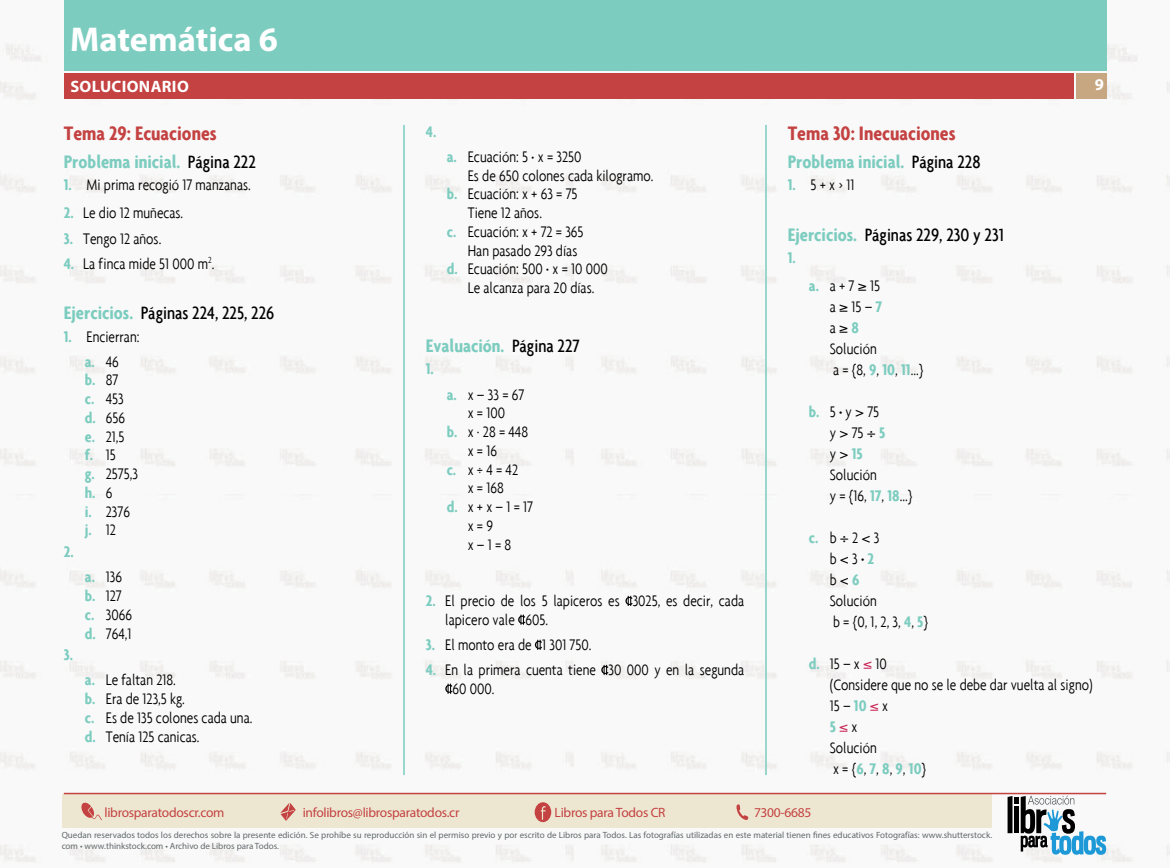
<style>
.page{position:relative;width:1170px;height:868px;background:#fff}
.page>*{position:absolute;margin:0;border:0;box-sizing:border-box;transform-origin:0 0}
.t1{font:700 34.5px "Myriad Pro";color:#fff}
.t2{font:700 condensed 21px "Agenda";color:#c44242}
.t3{font:700 condensed 19.5px "Agenda";color:#7cccbf}
.t4{font:500 condensed 19.2px "Agenda";color:#000}
.t5{font:300 condensed 16.5px/21px "Agenda";color:#000}
.t6{font:700 16.5px "Myriad Pro";letter-spacing:.02em;color:#fff}
.t7{font:700 condensed 16.5px "Agenda";color:#7cccbf}
.t8{font:13.5px "Myriad Pro";letter-spacing:-.02em;color:#c44242}
.t9{font:9px/10.8px "Myriad Pro";color:#62686a}
.s1{font-weight:500;font-size:19.2px;color:#000}
.s2{font-weight:700;color:#7cccbf}
.s3{font-weight:700;font-size:19.5px;color:#7cccbf}
.s4{font-family:"Myriad Pro";font-weight:400;font-stretch:normal}
.s5{font-weight:700}
.s6{color:#c82254}
</style>
<div class="page">
<img style="left:0;top:494px;width:574px;height:369px">
<img style="left:0;top:0;width:574px;height:467px">
<img style="left:574px;top:493px;width:595px;height:370px">
<img style="left:574px;top:0;width:595px;height:493px">
<div style="left:62px;top:794px;width:930px;height:33px;background:#ede7d1"></div>
<svg style="left:81px;top:802px;width:21px;height:18px"></svg>
<svg style="left:280px;top:803px;width:15px;height:17px"></svg>
<svg style="left:736px;top:804px;width:12px;height:16px"></svg>
<svg style="left:534px;top:802px;width:17px;height:20px"></svg>
<svg style="left:1007px;top:795px;width:99px;height:59px"></svg>
<div style="left:1076px;top:73px;width:30px;height:26px;background:#c7a782"></div>
<hr style="left:64px;top:792px;width:1042px;height:2px;background:#c44242">
<div style="left:65px;top:0;width:1041px;height:70px;background:#7cccbf"></div>
<div style="left:65px;top:73px;width:1008px;height:26px;background:#c44242"></div>
<hr style="left:765px;top:125px;width:1px;height:650px;background:#7cccbf">
<hr style="left:403px;top:125px;width:2px;height:650px;background:#7cccbf">
<svg style="left:625px;top:595px;width:7px;height:11px"></svg>
<svg style="left:518px;top:614px;width:7px;height:10px"></svg>
<svg style="left:535px;top:639px;width:7px;height:10px"></svg>
<svg style="left:601px;top:664px;width:7px;height:11px"></svg>
<svg style="left:445px;top:683px;width:7px;height:10px"></svg>
<svg style="left:855px;top:409px;width:8px;height:7px"></svg>
<svg style="left:840px;top:430px;width:7px;height:7px"></svg>
<svg style="left:867px;top:430px;width:8px;height:7px"></svg>
<svg style="left:840px;top:451px;width:7px;height:7px"></svg>
<svg style="left:840px;top:535px;width:8px;height:7px"></svg>
<svg style="left:862px;top:535px;width:7px;height:7px"></svg>
<svg style="left:840px;top:556px;width:8px;height:7px"></svg>
<svg style="left:840px;top:577px;width:8px;height:7px"></svg>
<h1 class="t1" style="left:70px;top:16px;width:209px">Matemática 6</h1>
<p class="t6" style="left:70px;top:76px;width:120px">SOLUCIONARIO</p>
<p class="t6" style="left:1094px;top:74px;width:11px">9</p>
<p class="t2" style="left:64px;top:121px;width:154px">Tema 29: Ecuaciones</p>
<p class="t3" style="left:64px;top:150px;width:193px">Problema inicial. <span class="s1">Página 222</span></p>
<p class="t5" style="left:64px;top:174px;width:188px"><span class="s2">1.</span> Mi prima recogió 17 manzanas.</p>
<p class="t5" style="left:64px;top:202px;width:121px"><span class="s2">2.</span> Le dio 12 muñecas.</p>
<p class="t5" style="left:64px;top:227px;width:99px"><span class="s2">3.</span> Tengo 12 años.</p>
<p class="t5" style="left:64px;top:253px;width:152px"><span class="s2">4.</span> La finca mide 51 000 m<sup>2</sup>.</p>
<p class="t4" style="left:64px;top:301px;width:212px"><span class="s3">Ejercicios.</span> Páginas 224, 225, 226</p>
<p class="t5" style="left:64px;top:323px;width:77px;line-height:25.2px;text-align:center"><span class="s2">1.</span> Encierran: <span class="s2">a.</span> 46</p>
<p class="t5" style="left:85px;top:370px;width:55px;line-height:18.8px"><span class="s2">b.</span> 87<br><span class="s2">c.</span> 453 <span class="s2">d.</span> 656 <span class="s2">e.</span> 21,5<br><span class="s2">f.</span> 15<br><span class="s2">g.</span> 2575,3 <span class="s2">h.</span> 6<br><span class="s2">i.</span> 2376 <span class="s2">j.</span> 12</p>
<p class="t7" style="left:64px;top:542px;width:11px">2.</p>
<p class="t5" style="left:85px;top:567px;width:49px;line-height:18.8px"><span class="s2">a.</span> 136 <span class="s2">b.</span> 127 <span class="s2">c.</span> 3066 <span class="s2">d.</span> 764,1</p>
<p class="t7" style="left:64px;top:645px;width:11px">3.</p>
<p class="t5" style="left:85px;top:670px;width:169px;line-height:18.8px"><span class="s2">a.</span> Le faltan 218.<br><span class="s2">b.</span> Era de 123,5 kg.<br><span class="s2">c.</span> Es de 135 colones cada una. <span class="s2">d.</span> Tenía 125 canicas.</p>
<p class="t7" style="left:426px;top:122px;width:12px">4.</p>
<p class="t5" style="left:447px;top:146px;width:136px"><span class="s2">a.</span> Ecuación: 5 <span class="s4">∙</span> x = 3250</p>
<p class="t5" style="left:468px;top:164px;width:187px">Es de 650 colones cada kilogramo.</p>
<p class="t5" style="left:447px;top:183px;width:132px"><span class="s2">b.</span> Ecuación: x + 63 = 75</p>
<p class="t5" style="left:468px;top:202px;width:76px">Tiene 12 años.</p>
<p class="t5" style="left:447px;top:221px;width:138px"><span class="s2">c.</span> Ecuación: x + 72 = 365</p>
<p class="t5" style="left:468px;top:239px;width:111px">Han pasado 293 días</p>
<p class="t5" style="left:447px;top:258px;width:163px"><span class="s2">d.</span> Ecuación: 500 <span class="s4">∙</span> x = 10 000</p>
<p class="t5" style="left:468px;top:277px;width:128px">Le alcanza para 20 días.</p>
<p class="t3" style="left:426px;top:334px;width:155px">Evaluación. <span class="s1">Página 227</span></p>
<p class="t7" style="left:426px;top:359px;width:10px">1.</p>
<p class="t5" style="left:447px;top:383px;width:79px"><span class="s2">a.</span> x – 33 = 67</p>
<p class="t5" style="left:468px;top:402px;width:39px">x = 100</p>
<p class="t5" style="left:447px;top:421px;width:83px"><span class="s2">b.</span> x · 28 = 448</p>
<p class="t5" style="left:468px;top:440px;width:31px">x = 16</p>
<p class="t5" style="left:447px;top:458px;width:73px"><span class="s2">c.</span> x ÷ 4 = 42</p>
<p class="t5" style="left:468px;top:477px;width:38px">x = 168</p>
<p class="t5" style="left:447px;top:496px;width:88px"><span class="s2">d.</span> x + x – 1 = 17</p>
<p class="t5" style="left:468px;top:515px;width:27px">x = 9</p>
<p class="t5" style="left:468px;top:533px;width:45px">x – 1 = 8</p>
<p class="t5" style="left:445px;top:591px;width:300px;line-height:18.8px;text-indent:-19px"><span class="s2">2.</span> El precio de los 5 lapiceros es 3025, es decir, cada lapicero vale 605.</p>
<p class="t5" style="left:426px;top:633px;width:167px"><span class="s2">3.</span> El monto era de 1 301 750.</p>
<p class="t5" style="left:452px;top:660px;width:293px;line-height:18.8px;text-indent:-27px"><span class="s2">4.</span> En la primera cuenta tiene 30 000 y en la segunda<br>60 000.</p>
<p class="t2" style="left:787px;top:121px;width:169px">Tema 30: Inecuaciones</p>
<p class="t3" style="left:787px;top:150px;width:194px">Problema inicial. <span class="s1">Página 228</span></p>
<p class="t5" style="left:787px;top:174px;width:68px"><span class="s2">1.</span> 5 + x &gt; 11</p>
<p class="t4" style="left:787px;top:223px;width:218px"><span class="s3">Ejercicios.</span> Páginas 229, 230 y 231</p>
<p class="t7" style="left:787px;top:248px;width:10px">1.</p>
<p class="t5" style="left:829px;top:274px;width:95px;text-indent:-21px"><span class="s2">a.</span> a + 7 ≥ 15<br>a ≥ 15 – <span class="s2">7<br></span>a ≥<span class="s2">8<br></span>Solución<br>a = {8, <span class="s2">9</span>, <span class="s2">10</span>, <span class="s2">11</span>...}</p>
<p class="t5" style="left:829px;top:400px;width:84px;text-indent:-21px"><span class="s2">b.</span> 5 <span class="s5">·</span> y 75<br>y 75 <span class="s2">5<br></span>y <span class="s2">15<br></span>Solución<br>y = {16, <span class="s2">17</span>, <span class="s2">18</span>...}</p>
<p class="t5" style="left:829px;top:526px;width:100px;text-indent:-21px"><span class="s2">c.</span> b 2 3<br>b 3 <span class="s5">·</span><span class="s2">2<br></span>b <span class="s2">6<br></span>Solución<br>b = {0, 1, 2, 3, <span class="s2">4</span>, <span class="s2">5</span>}</p>
<p class="t5" style="left:829px;top:652px;width:264px;text-indent:-21px"><span class="s2">d.</span> 15 – x <span class="s6">≤</span> 10<br>(Considere que no se le debe dar vuelta al signo)<br>15 – <span class="s2">10</span> <span class="s6">≤</span> x<br><span class="s2">5</span><span class="s6">≤</span> x<br>Solución<br>x = {<span class="s2">6</span>, <span class="s2">7</span>, <span class="s2">8</span>, <span class="s2">9</span>, <span class="s2">10</span>}</p>
<p class="t8" style="left:104px;top:804px;width:122px">librosparatodoscr.com</p>
<p class="t8" style="left:303px;top:804px;width:158px">infolibros@librosparatodos.cr</p>
<p class="t8" style="left:554px;top:804px;width:112px">Libros para Todos CR</p>
<p class="t8" style="left:754px;top:804px;width:59px">7300-6685</p>
<p class="t9" style="left:62px;top:829px;width:932px">Quedan reservados todos los derechos sobre la presente edición. Se prohíbe su reproducción sin el permiso previo y por escrito de Libros para Todos. Las fotografías utilizadas en este material tienen fines educativos Fotografías: www.shutterstock. com • www.thinkstock.com • Archivo de Libros para Todos.</p>
</div>
